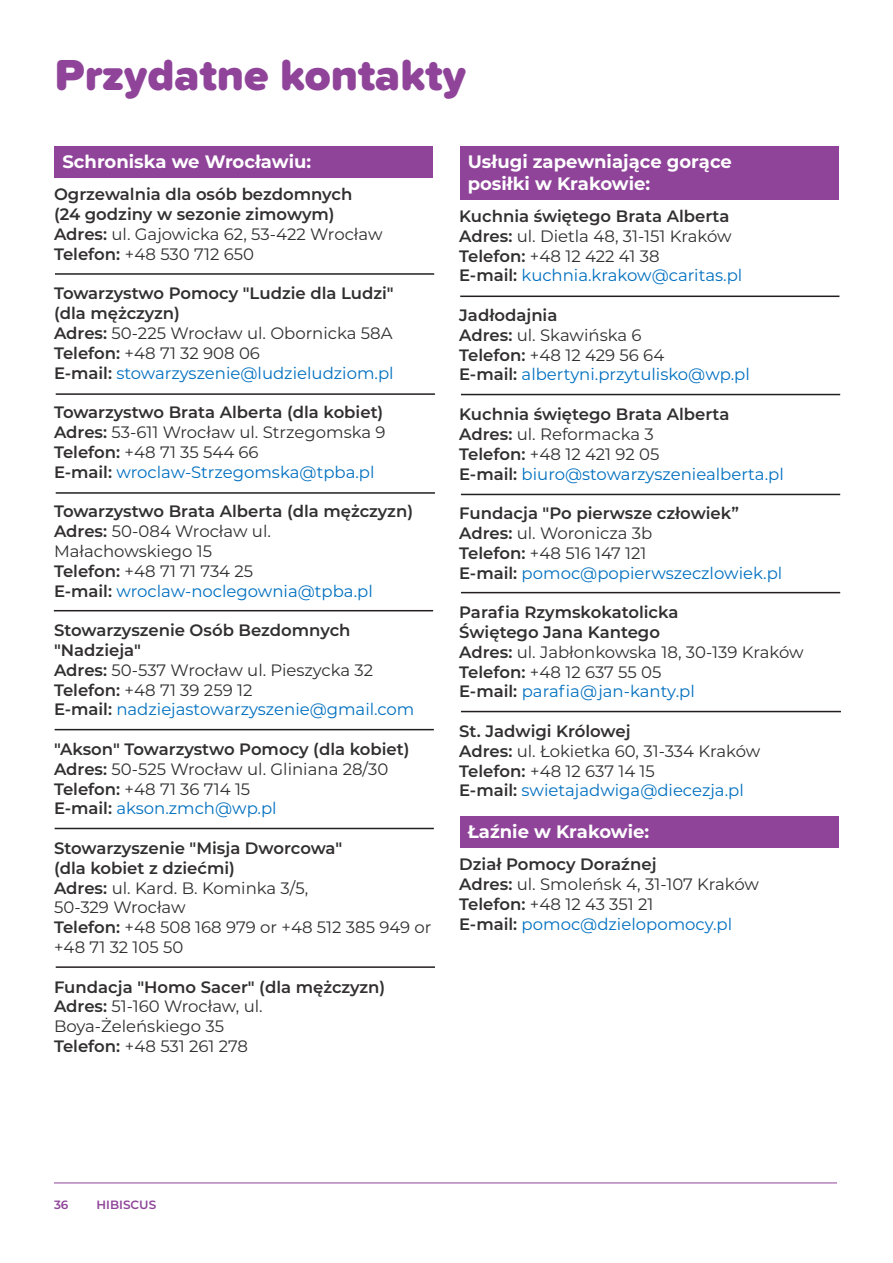
<style>
.page{position:relative;width:893px;height:1263px;background:#fff}
.page>*{position:absolute;margin:0;border:0;box-sizing:border-box;transform-origin:0 0}
.t1{font:900 45px "Proxima Soft";color:#8f4499}
.t2{font:700 18px/21.6px "Montserrat";color:#fff}
.t3{font:600 16.5px/19.8px "Montserrat";color:#312f30}
.t4{font:16.5px/19.8px "Montserrat";color:#312f30}
.t5{font:600 12px "Montserrat";color:#8f4499}
.s1{font-weight:400}
.s2{font-weight:400;color:#0070c0}
.s3{font-weight:600}
</style>
<div class="page">
<hr style="left:54px;top:1182px;width:783px;height:1px;background:#8f4499">
<div style="left:460px;top:816px;width:378px;height:32px;background:#8f4499"></div>
<div style="left:460px;top:146px;width:379px;height:54px;background:#8f4499"></div>
<div style="left:54px;top:146px;width:379px;height:32px;background:#8f4499"></div>
<hr style="left:55px;top:273px;width:379px;height:2px;background:#231f20">
<hr style="left:56px;top:393px;width:379px;height:2px;background:#231f20">
<hr style="left:56px;top:492px;width:379px;height:2px;background:#231f20">
<hr style="left:54px;top:610px;width:379px;height:1px;background:#231f20">
<hr style="left:55px;top:729px;width:379px;height:1px;background:#231f20">
<hr style="left:55px;top:828px;width:379px;height:1px;background:#231f20">
<hr style="left:460px;top:296px;width:379px;height:1px;background:#231f20">
<hr style="left:461px;top:394px;width:379px;height:1px;background:#231f20">
<hr style="left:461px;top:494px;width:379px;height:1px;background:#231f20">
<hr style="left:461px;top:592px;width:379px;height:1px;background:#231f20">
<hr style="left:461px;top:711px;width:380px;height:1px;background:#231f20">
<hr style="left:56px;top:966px;width:379px;height:2px;background:#231f20">
<h1 class="t1" style="left:55px;top:40px;width:413px">Przydatne kontakty</h1>
<p class="t2" style="left:63px;top:150px;width:250px">Schroniska we Wrocławiu:</p>
<p class="t3" style="left:54px;top:184px;width:330px">Ogrzewalnia dla osób bezdomnych (24 godziny w sezonie zimowym)<br>Adres: <span class="s1">ul. Gajowicka 62, 53-422 Wrocław<br></span>Telefon: <span class="s1">+48 530 712 650</span></p>
<p class="t3" style="left:54px;top:283px;width:341px">Towarzystwo Pomocy "Ludzie dla Ludzi" (dla mężczyzn)<br>Adres: <span class="s1">50-225 Wrocław ul. Obornicka 58A<br></span>Telefon: <span class="s1">+48 71 32 908 06<br></span>E-mail: <span class="s2">stowarzyszenie@ludzieludziom.pl</span></p>
<p class="t3" style="left:54px;top:402px;width:333px">Towarzystwo Brata Alberta (dla kobiet)<br>Adres: <span class="s1">53-611 Wrocław ul. Strzegomska 9<br></span>Telefon: <span class="s1">+48 71 35 544 66<br></span>E-mail: <span class="s2">wroclaw-Strzegomska@tpba.pl</span></p>
<p class="t3" style="left:54px;top:501px;width:361px">Towarzystwo Brata Alberta (dla mężczyzn)<br>Adres: <span class="s1">50-084 Wrocław ul.<br>Małachowskiego 15<br></span>Telefon: <span class="s1">+48 71 71 734 25<br></span>E-mail: <span class="s2">wroclaw-noclegownia@tpba.pl</span></p>
<p class="t3" style="left:54px;top:620px;width:362px">Stowarzyszenie Osób Bezdomnych "Nadzieja"<br>Adres: <span class="s1">50-537 Wrocław ul. Pieszycka 32<br></span>Telefon: <span class="s1">+48 71 39 259 12<br></span>E-mail: <span class="s2">nadziejastowarzyszenie@gmail.com</span></p>
<p class="t3" style="left:54px;top:738px;width:357px">"Akson" Towarzystwo Pomocy (dla kobiet)<br>Adres: <span class="s1">50-525 Wrocław ul. Gliniana 28/30<br></span>Telefon: <span class="s1">+48 71 36 714 15<br></span>E-mail: <span class="s2">akson.zmch@wp.pl</span></p>
<p class="t4" style="left:54px;top:838px;width:379px"><span class="s3">Stowarzyszenie "Misja Dworcowa"<br>(dla kobiet z dziećmi)<br>Adres:</span> ul. Kard. B. Kominka 3/5,<br>50-329 Wrocław<br><span class="s3">Telefon:</span> +48 508 168 979 or +48 512 385 949 or +48 71 32 105 50</p>
<p class="t4" style="left:54px;top:976px;width:333px"><span class="s3">Fundacja "Homo Sacer" (dla mężczyzn)<br>Adres:</span> 51-160 Wrocław, ul.<br>Boya-Żeleńskiego 35<br><span class="s3">Telefon:</span> +48 531 261 278</p>
<p class="t2" style="left:468px;top:150px;width:266px">Usługi zapewniające gorące posiłki w Krakowie:</p>
<p class="t3" style="left:459px;top:206px;width:285px">Kuchnia świętego Brata Alberta<br>Adres: <span class="s1">ul. Dietla 48, 31-151 Kraków<br></span>Telefon: <span class="s1">+48 12 422 41 38<br></span>E-mail: <span class="s2">kuchnia.krakow@caritas.pl</span></p>
<p class="t3" style="left:459px;top:305px;width:292px">Jadłodajnia<br>Adres: <span class="s1">ul. Skawińska 6<br></span>Telefon: <span class="s1">+48 12 429 56 64<br></span>E-mail: <span class="s2">albertyni.przytulisko@wp.pl</span></p>
<p class="t3" style="left:459px;top:404px;width:326px">Kuchnia świętego Brata Alberta<br>Adres: <span class="s1">ul. Reformacka 3<br></span>Telefon: <span class="s1">+48 12 421 92 05<br></span>E-mail: <span class="s2">biuro@stowarzyszeniealberta.pl</span></p>
<p class="t3" style="left:459px;top:503px;width:325px">Fundacja "Po pierwsze człowiek”<br>Adres: <span class="s1">ul. Woronicza 3b<br></span>Telefon: <span class="s1">+48 516 147 121<br></span>E-mail: <span class="s2">pomoc@popierwszeczlowiek.pl</span></p>
<p class="t3" style="left:459px;top:602px;width:346px">Parafia Rzymskokatolicka<br>Świętego Jana Kantego<br>Adres: <span class="s1">ul. Jabłonkowska 18, 30‑139 Kraków<br></span>Telefon: <span class="s1">+48 12 637 55 05<br></span>E-mail: <span class="s2">parafia@jan-kanty.pl</span></p>
<p class="t3" style="left:459px;top:720px;width:303px">St. Jadwigi Królowej<br>Adres: <span class="s1">ul. Łokietka 60, 31-334 Kraków<br></span>Telefon: <span class="s1">+48 12 637 14 15<br></span>E-mail: <span class="s2">swietajadwiga@diecezja.pl</span></p>
<p class="t2" style="left:468px;top:820px;width:183px">Łaźnie w Krakowie:</p>
<p class="t3" style="left:459px;top:854px;width:301px">Dział Pomocy Doraźnej<br>Adres: <span class="s1">ul. Smoleńsk 4, 31-107 Kraków<br></span>Telefon: <span class="s1">+48 12 43 351 21<br></span>E-mail: <span class="s2">pomoc@dzielopomocy.pl</span></p>
<p class="t5" style="left:54px;top:1196px;width:16px">36</p>
<p class="t5" style="left:97px;top:1196px;width:61px">HIBISCUS</p>
</div>
